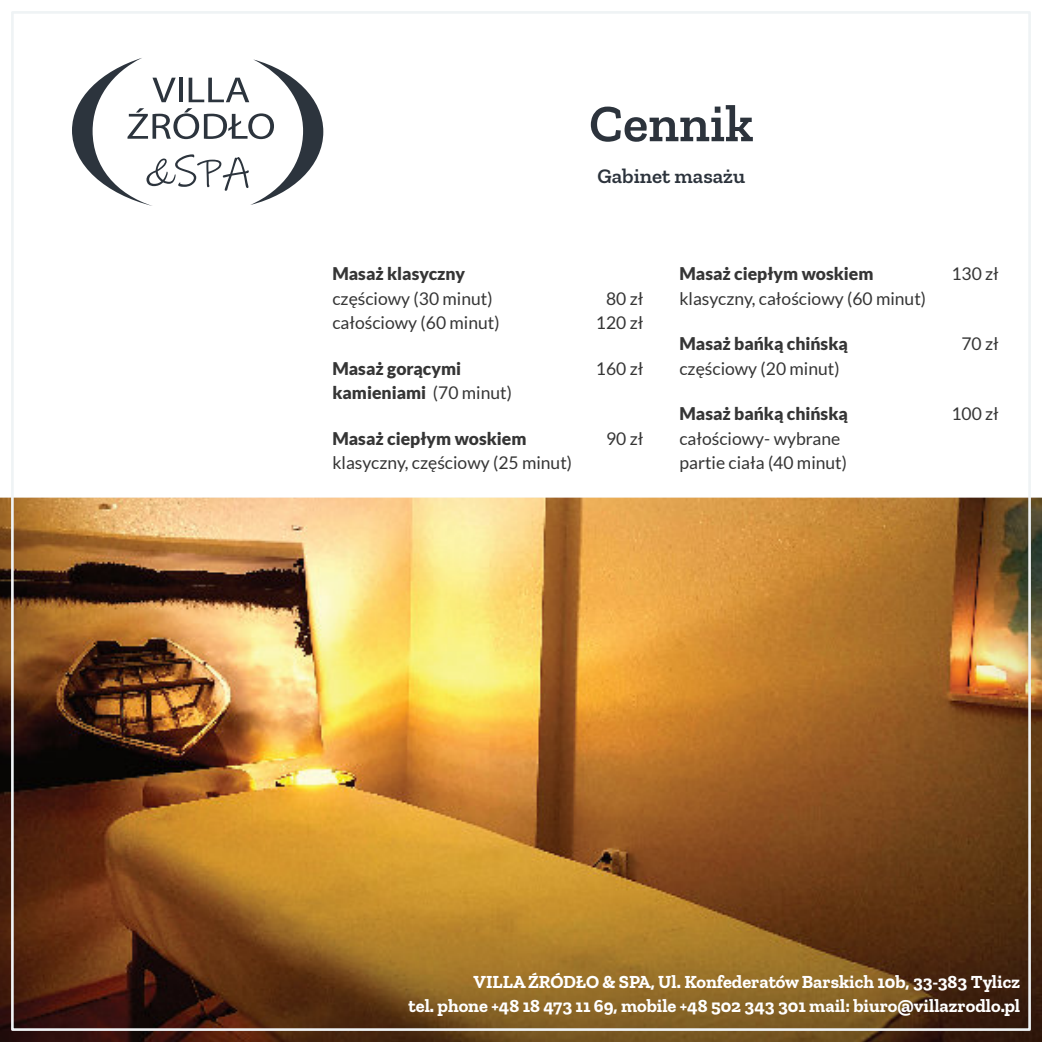
<style>
.page{position:relative;width:1042px;height:1042px;background:#fff}
.page>*{position:absolute;margin:0;border:0;box-sizing:border-box;transform-origin:0 0}
.t1{font:600 52.5px "Zilla Slab";color:#2c333c}
.t2{font:600 21px "Zilla Slab";color:#2c333c}
.t3{font:700 18.38px/24.5px "Zilla Slab";color:#fff;text-align:right}
.t4{font:17.5px/24.5px "Lato";color:#353535}
.t5{font:900 17.5px "Lato";color:#353535}
.s1{font-weight:400}
</style>
<div class="page">
<img style="left:0;top:498px;width:1042px;height:544px">
<svg style="left:72px;top:58px;width:251px;height:148px"></svg>
<h1 class="t1" style="left:589px;top:100px;width:166px">Cennik</h1>
<p class="t2" style="left:597px;top:167px;width:149px">Gabinet masażu</p>
<p class="t5" style="left:332px;top:266px;width:134px">Masaż klasyczny</p>
<p class="t4" style="left:332px;top:287px;width:162px">częściowy (30 minut)</p>
<p class="t4" style="left:606px;top:287px;width:39px">80 zł</p>
<p class="t4" style="left:332px;top:312px;width:169px">całościowy (60 minut)</p>
<p class="t4" style="left:596px;top:312px;width:49px">120 zł</p>
<p class="t5" style="left:332px;top:361px;width:130px">Masaż gorącymi</p>
<p class="t4" style="left:596px;top:357px;width:49px">160 zł</p>
<p class="t5" style="left:332px;top:385px;width:181px">kamieniami <span class="s1">(70 minut)</span></p>
<p class="t5" style="left:332px;top:431px;width:195px">Masaż ciepłym woskiem</p>
<p class="t4" style="left:606px;top:427px;width:39px">90 zł</p>
<p class="t4" style="left:332px;top:452px;width:241px">klasyczny, częściowy (25 minut)</p>
<p class="t5" style="left:679px;top:266px;width:195px">Masaż ciepłym woskiem</p>
<p class="t4" style="left:951px;top:263px;width:49px">130 zł</p>
<p class="t4" style="left:679px;top:287px;width:248px">klasyczny, całościowy (60 minut)</p>
<p class="t5" style="left:679px;top:336px;width:170px">Masaż bańką chińską</p>
<p class="t4" style="left:961px;top:333px;width:39px">70 zł</p>
<p class="t4" style="left:679px;top:357px;width:162px">częściowy (20 minut)</p>
<p class="t5" style="left:679px;top:406px;width:170px">Masaż bańką chińską</p>
<p class="t4" style="left:951px;top:403px;width:49px">100 zł</p>
<p class="t4" style="left:679px;top:427px;width:169px">całościowy- wybrane partie ciała (40 minut)</p>
<p class="t3" style="left:408px;top:970px;width:613px">VILLA ŹRÓDŁO &amp; SPA, Ul. Konfederatów Barskich 10b, 33-383 Tylicz<br>tel. phone +48 18 473 11 69, mobile +48 502 343 301 mail: biuro@villazrodlo.pl</p>
</div>
